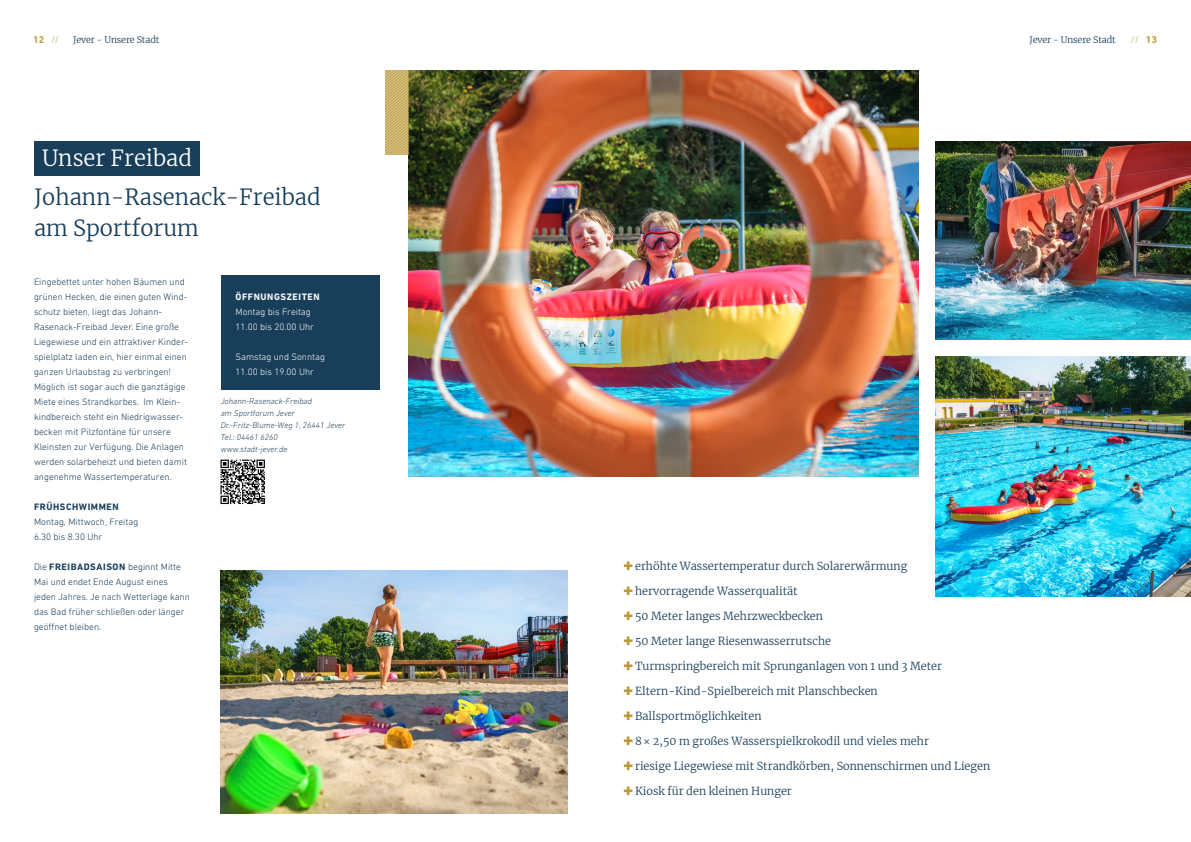
<style>
.page{position:relative;width:1191px;height:842px;background:#fff}
.page>*{position:absolute;margin:0;border:0;box-sizing:border-box;transform-origin:0 0}
.t1{font:300 22px/31px "Merriweather";color:#183e5a}
.t2{font:300 22px "Merriweather";color:#fff}
.t3{font:300 11px "Merriweather";color:#183e5a}
.t4{font:700 10px "DIN Next W1 G";color:#bc9a3c}
.t5{font:300 10px "DIN Next W1 G";color:#bc9a3c}
.t6{font:300 9.5px/15px "DIN Next W1 G";color:#183e5a}
.t7{font:300 9.5px/15px "DIN Next W1 G";color:#fff}
.t8{font:700 9.5px "DIN Next W1 G";letter-spacing:.06em;color:#fff}
.t9{font:700 9.5px "DIN Next W1 G";letter-spacing:.06em;color:#183e5a}
.t10{font:300 9px "Merriweather";letter-spacing:-.01em;color:#183e5a}
.t11{font:italic 300 8.5px/12px "DIN Next W1 G";color:#183e5a}
.s1{font-weight:300}
.s2{font-weight:700}
</style>
<div class="page">
<div style="left:34px;top:142px;width:166px;height:34px;background:#183e5a"></div>
<img style="left:408px;top:71px;width:510px;height:405px">
<svg style="left:386px;top:71px;width:22px;height:83px"></svg>
<svg style="left:624px;top:561px;width:8px;height:9px"></svg>
<svg style="left:624px;top:586px;width:8px;height:9px"></svg>
<svg style="left:624px;top:611px;width:8px;height:9px"></svg>
<svg style="left:624px;top:636px;width:8px;height:9px"></svg>
<svg style="left:624px;top:661px;width:8px;height:9px"></svg>
<svg style="left:624px;top:686px;width:8px;height:9px"></svg>
<svg style="left:624px;top:711px;width:8px;height:9px"></svg>
<svg style="left:624px;top:736px;width:8px;height:9px"></svg>
<svg style="left:624px;top:761px;width:8px;height:9px"></svg>
<svg style="left:624px;top:786px;width:8px;height:9px"></svg>
<div style="left:221px;top:275px;width:159px;height:114px;background:#183e5a"></div>
<img style="left:935px;top:356px;width:256px;height:240px">
<img style="left:221px;top:570px;width:346px;height:244px">
<img style="left:935px;top:142px;width:256px;height:198px">
<svg style="left:220px;top:459px;width:45px;height:1px"></svg>
<svg style="left:220px;top:460px;width:45px;height:44px"></svg>
<p class="t4" style="left:33px;top:33px;width:27px">12 <span class="s1">//</span></p>
<p class="t10" style="left:73px;top:33px;width:88px">Jever - Unsere Stadt</p>
<p class="t10" style="left:1029px;top:33px;width:88px">Jever - Unsere Stadt</p>
<p class="t5" style="left:1130px;top:33px;width:28px">// <span class="s2">13</span></p>
<h1 class="t2" style="left:42px;top:143px;width:152px">Unser Freibad</h1>
<h1 class="t1" style="left:34px;top:181px;width:288px">Johann-Rasenack-Freibad am Sportforum</h1>
<p class="t6" style="left:34px;top:274px;width:156px">Eingebettet unter hohen Bäumen und grünen Hecken, die einen guten Wind&shy;schutz bieten, liegt das Johann-Rasenack-Freibad Jever. Eine große Liegewiese und ein attraktiver Kinder&shy;spielplatz laden ein, hier einmal einen ganzen Urlaubstag zu verbringen!<br>Möglich ist sogar auch die ganztägige Miete eines Strandkorbes. Im Klein&shy;kindbereich steht ein Niedrigwasser&shy;becken mit Pilzfontäne für unsere Kleinsten zur Verfügung. Die Anlagen werden solarbeheizt und bieten damit angenehme Wassertemperaturen.</p>
<p class="t9" style="left:34px;top:501px;width:86px">FRÜHSCHWIMMEN</p>
<p class="t6" style="left:34px;top:514px;width:106px">Montag, Mittwoch, Freitag<br>6.30 bis 8.30 Uhr</p>
<p class="t6" style="left:34px;top:559px;width:157px">Die <span class="s2">FREIBADSAISON</span> beginnt Mitte<br>Mai und endet Ende August eines jeden Jahres. Je nach Wetterlage kann das Bad früher schließen oder länger geöffnet bleiben.</p>
<p class="t8" style="left:235px;top:291px;width:86px">ÖFFNUNGSZEITEN</p>
<p class="t7" style="left:235px;top:304px;width:80px">Montag bis Freitag<br>11.00 bis 20.00 Uhr</p>
<p class="t7" style="left:235px;top:349px;width:91px">Samstag und Sonntag<br>11.00 bis 19.00 Uhr</p>
<p class="t11" style="left:221px;top:395px;width:126px">Johann-Rasenack-Freibad<br>am Sportforum Jever<br>Dr.-Fritz-Blume-Weg 1, 26441 Jever<br>Tel.: 04461 6260 www.stadt-jever.de</p>
<p class="t3" style="left:635px;top:558px;width:274px">erhöhte Wassertemperatur durch Solarerwärmung</p>
<p class="t3" style="left:635px;top:583px;width:164px">hervorragende Wasserqualität</p>
<p class="t3" style="left:635px;top:608px;width:189px">50 Meter langes Mehrzweckbecken</p>
<p class="t3" style="left:635px;top:633px;width:197px">50 Meter lange Riesenwasserrutsche</p>
<p class="t3" style="left:635px;top:658px;width:308px">Turmspringbereich mit Sprunganlagen von 1 und 3 Meter</p>
<p class="t3" style="left:635px;top:683px;width:244px">Eltern-Kind-Spielbereich mit Planschbecken</p>
<p class="t3" style="left:635px;top:708px;width:128px">Ballsportmöglichkeiten</p>
<p class="t3" style="left:635px;top:733px;width:295px">8 × 2,50 m großes Wasserspielkrokodil und vieles mehr</p>
<p class="t3" style="left:635px;top:758px;width:357px">riesige Liegewiese mit Strandkörben, Sonnenschirmen und Liegen</p>
<p class="t3" style="left:635px;top:783px;width:158px">Kiosk für den kleinen Hunger</p>
</div>
